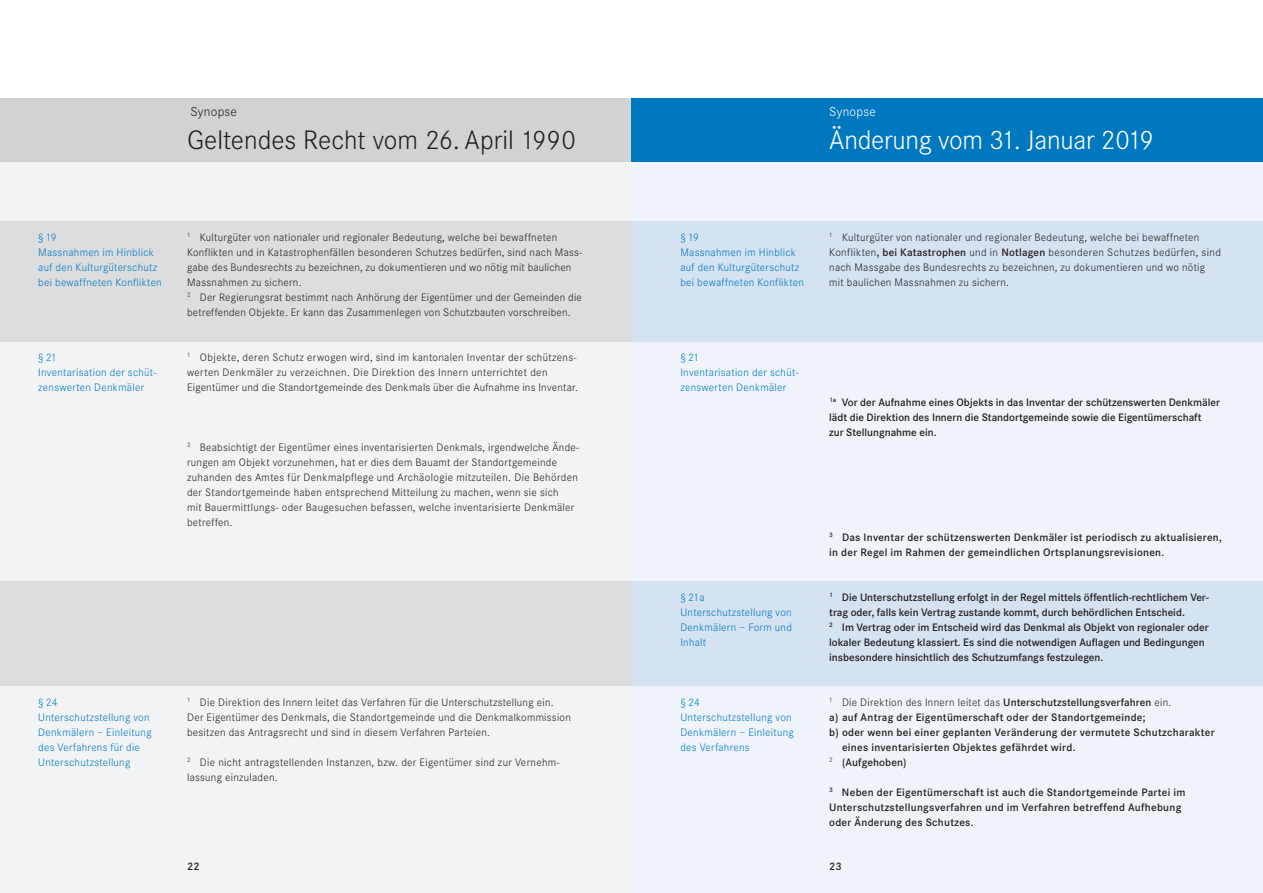
<style>
.page{position:relative;width:1263px;height:893px;background:#fff}
.page>*{position:absolute;margin:0;border:0;box-sizing:border-box;transform-origin:0 0}
.t1{font:300 27.75px "Corporate S";color:#231f20}
.t2{font:300 27.75px "Corporate S";letter-spacing:-.01em;color:#fff}
.t3{font:300 13.5px "Corporate S";letter-spacing:.02em;color:#231f20}
.t4{font:300 13.5px "Corporate S";letter-spacing:.02em;color:#fff}
.t5{font:300 11.25px/15px "Corporate S";letter-spacing:.025em;color:#231f20}
.t6{font:600 11.25px/15px "Corporate S";color:#231f20}
.t7{font:600 11.25px/15px "Corporate S";letter-spacing:.025em;color:#231f20}
.t8{font:300 11.25px/15px "Corporate S";letter-spacing:.025em;color:#0078c0}
.s1{font-weight:600}
</style>
<div class="page">
<div style="left:631px;top:162px;width:632px;height:731px;background:#eff4fa"></div>
<div style="left:0;top:162px;width:632px;height:731px;background:#f2f3f4"></div>
<div style="left:0;top:98px;width:631px;height:64px;background:#d1d2d4"></div>
<div style="left:631px;top:98px;width:632px;height:64px;background:#0078c0"></div>
<div style="left:631px;top:221px;width:632px;height:120px;background:#d4e2f2"></div>
<div style="left:0;top:221px;width:631px;height:120px;background:#dcdddf"></div>
<div style="left:631px;top:581px;width:632px;height:104px;background:#d4e2f2"></div>
<div style="left:0;top:581px;width:631px;height:104px;background:#dcdddf"></div>
<p class="t3" style="left:190px;top:105px;width:48px">Synopse</p>
<h1 class="t1" style="left:187px;top:125px;width:390px">Geltendes Recht vom 26. April 1990</h1>
<p class="t4" style="left:829px;top:105px;width:48px">Synopse</p>
<h1 class="t2" style="left:829px;top:125px;width:326px">Änderung vom 31. Januar 2019</h1>
<p class="t8" style="left:38px;top:230px;width:125px">§ 19<br>Massnahmen im Hinblick auf den Kulturgüterschutz bei bewaffneten Konflikten</p>
<p class="t8" style="left:38px;top:350px;width:120px">§ 21<br>Inventarisation der schüt&shy;zenswerten Denkmäler</p>
<p class="t8" style="left:38px;top:695px;width:115px">§ 24<br>Unterschutzstellung von<br>Denkmälern – Einleitung des Verfahrens für die<br>Unterschutzstellung</p>
<p class="t5" style="left:187px;top:230px;width:397px"><sup>1</sup> Kulturgüter von nationaler und regionaler Bedeutung, welche bei bewaffneten Konflikten und in Katastrophenfällen besonderen Schutzes bedürfen, sind nach Mass&shy;gabe des Bundesrechts zu bezeichnen, zu dokumentieren und wo nötig mit baulichen Massnahmen zu sichern.<br><sup>2</sup> Der Regierungsrat bestimmt nach Anhörung der Eigentümer und der Gemeinden die betreffenden Objekte. Er kann das Zusammenlegen von Schutzbauten vorschreiben.</p>
<p class="t5" style="left:187px;top:350px;width:392px"><sup>1</sup> Objekte, deren Schutz erwogen wird, sind im kantonalen Inventar der schützens&shy;werten Denkmäler zu verzeichnen. Die Direktion des Innern unterrichtet den<br>Eigentümer und die Standortgemeinde des Denkmals über die Aufnahme ins Inventar.</p>
<p class="t5" style="left:187px;top:440px;width:394px"><sup>2</sup> Beabsichtigt der Eigentümer eines inventarisierten Denkmals, irgendwelche Ände&shy;rungen am Objekt vorzunehmen, hat er dies dem Bauamt der Standortgemeinde zuhanden des Amtes für Denkmalpflege und Archäologie mitzuteilen. Die Behörden der Standortgemeinde haben entsprechend Mitteilung zu machen, wenn sie sich<br>mit Bauermittlungs- oder Baugesuchen befassen, welche inventarisierte Denkmäler betreffen.</p>
<p class="t5" style="left:187px;top:695px;width:385px"><sup>1</sup> Die Direktion des Innern leitet das Verfahren für die Unterschutzstellung ein.<br>Der Eigentümer des Denkmals, die Standortgemeinde und die Denkmalkommission besitzen das Antragsrecht und sind in diesem Verfahren Parteien.</p>
<p class="t5" style="left:187px;top:755px;width:374px"><sup>2</sup> Die nicht antragstellenden Instanzen, bzw. der Eigentümer sind zur Vernehm&shy;lassung einzuladen.</p>
<p class="t8" style="left:680px;top:230px;width:125px">§ 19<br>Massnahmen im Hinblick auf den Kulturgüterschutz bei bewaffneten Konflikten</p>
<p class="t5" style="left:829px;top:230px;width:393px"><sup>1</sup> Kulturgüter von nationaler und regionaler Bedeutung, welche bei bewaffneten Konflikten<span class="s1">, bei Katastrophen</span> und in <span class="s1">Notlagen</span> besonderen Schutzes bedürfen, sind nach Massgabe des Bundesrechts zu bezeichnen, zu dokumentieren und wo nötig mit baulichen Massnahmen zu sichern.</p>
<p class="t8" style="left:680px;top:350px;width:120px">§ 21<br>Inventarisation der schüt&shy;zenswerten Denkmäler</p>
<p class="t6" style="left:829px;top:395px;width:392px"><sup>1a</sup> Vor der Aufnahme eines Objekts in das Inventar der schützenswerten Denkmäler lädt die Direktion des Innern die Standortgemeinde sowie die Eigentümerschaft<br>zur Stellungnahme ein.</p>
<p class="t8" style="left:680px;top:590px;width:113px">§ 21a<br>Unterschutzstellung von<br>Denkmälern – Form und<br>Inhalt</p>
<p class="t8" style="left:680px;top:694px;width:115px">§ 24<br>Unterschutzstellung von<br>Denkmälern – Einleitung des Verfahrens</p>
<p class="t7" style="left:829px;top:530px;width:394px"><sup>3</sup> Das Inventar der schützenswerten Denkmäler ist periodisch zu aktualisieren, in der Regel im Rahmen der gemeindlichen Ortsplanungsrevisionen.</p>
<p class="t6" style="left:829px;top:590px;width:381px"><sup>1</sup> Die Unterschutzstellung erfolgt in der Regel mittels öffentlich-rechtlichem Ver&shy;trag oder, falls kein Vertrag zustande kommt, durch behördlichen Entscheid.<br><sup>2</sup> Im Vertrag oder im Entscheid wird das Denkmal als Objekt von regionaler oder lokaler Bedeutung klassiert. Es sind die notwendigen Auflagen und Bedingungen insbesondere hinsichtlich des Schutzumfangs festzulegen.</p>
<p class="t5" style="left:829px;top:695px;width:344px"><sup>1</sup> Die Direktion des Innern leitet das <span class="s1">Unterschutzstellungsverfahren</span> ein.</p>
<p class="t7" style="left:829px;top:710px;width:318px">a) auf Antrag der Eigentümerschaft oder der Standortgemeinde;</p>
<p class="t7" style="left:829px;top:725px;width:387px">b) oder wenn bei einer geplanten Veränderung der vermutete Schutzcharakter</p>
<p class="t7" style="left:842px;top:740px;width:235px">eines inventarisierten Objektes gefährdet wird.</p>
<p class="t6" style="left:829px;top:755px;width:79px"><sup>2</sup> (Aufgehoben)</p>
<p class="t7" style="left:829px;top:785px;width:358px"><sup>3</sup> Neben der Eigentümerschaft ist auch die Standortgemeinde Partei im<br>Unterschutzstellungsverfahren und im Verfahren betreffend Aufhebung oder Änderung des Schutzes.</p>
<p class="t6" style="left:187px;top:859px;width:14px">22</p>
<p class="t6" style="left:829px;top:859px;width:14px">23</p>
</div>
